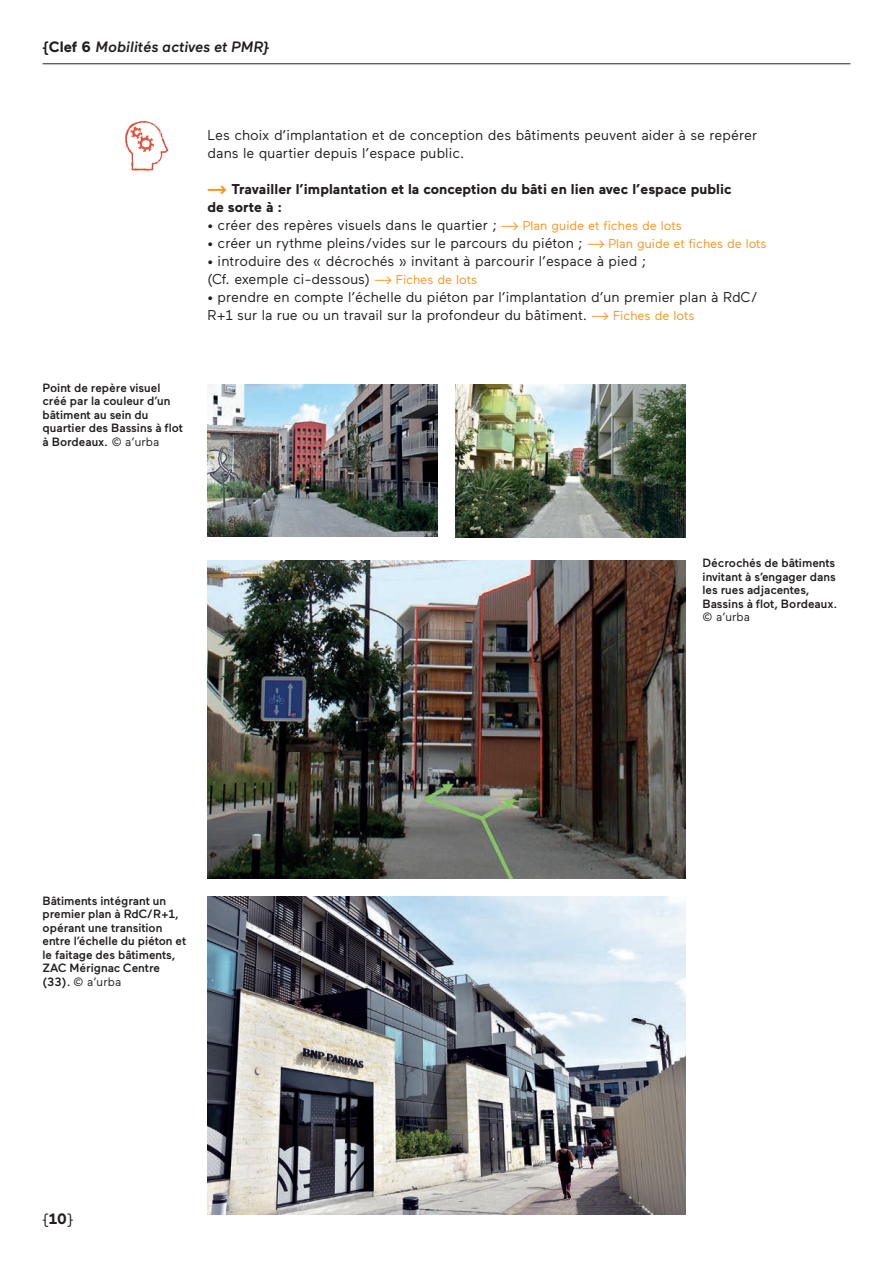
<style>
.page{position:relative;width:893px;height:1263px;background:#fff}
.page>*{position:absolute;margin:0;border:0;box-sizing:border-box;transform-origin:0 0}
.t1{font:italic 500 15px "Maax";color:#231f20}
.t2{font:15px "Maax";color:#231f20}
.t3{font:14.25px/18px "Maax";color:#231f20}
.t4{font:700 14.25px/18px "Maax";color:#231f20}
.t5{font:500 12px/13.5px "Maax";color:#231f20}
.t6{font:12px "Maax";color:#231f20}
.s1{font-style:normal}
.s2{font-weight:700;font-style:normal}
.s3{font-weight:400}
.s4{color:#f7931d}
.s5{font-size:12.75px;color:#f7931d}
.s6{font-weight:700}
</style>
<div class="page">
<hr style="left:43px;top:63px;width:807px;height:1px;background:#231f20">
<img style="left:455px;top:384px;width:230px;height:154px">
<img style="left:207px;top:384px;width:231px;height:153px">
<img style="left:207px;top:560px;width:478px;height:319px">
<img style="left:207px;top:896px;width:478px;height:319px">
<img style="left:125px;top:121px;width:44px;height:50px">
<p class="t1" style="left:43px;top:39px;width:228px"><span class="s1">{</span><span class="s2">Clef 6</span> Mobilités actives et PMR}</p>
<p class="t5" style="left:43px;top:381px;width:142px">Point de repère visuel créé par la couleur d’un bâtiment au sein du quartier des Bassins à flot à Bordeaux. <span class="s3">© a’urba</span></p>
<p class="t3" style="left:207px;top:126px;width:551px">Les choix d’implantation et de conception des bâtiments peuvent aider à se repérer dans le quartier depuis l’espace public.</p>
<p class="t4" style="left:207px;top:180px;width:526px"><span class="s4">---&gt;</span> Travailler l’implantation et la conception du bâti en lien avec l’espace public de sorte à :</p>
<p class="t3" style="left:207px;top:216px;width:476px">• créer des repères visuels dans le quartier ; <span class="s5">---&gt; Plan guide et fiches de lots</span></p>
<p class="t3" style="left:207px;top:234px;width:561px">• créer un rythme pleins/vides sur le parcours du piéton ; <span class="s5">---&gt; Plan guide et fiches de lots</span></p>
<p class="t3" style="left:207px;top:252px;width:440px">• introduire des « décrochés » invitant à parcourir l’espace à pied ; (Cf. exemple ci-dessous) <span class="s5">---&gt; Fiches de lots</span></p>
<p class="t3" style="left:207px;top:288px;width:552px">• prendre en compte l’échelle du piéton par l’implantation d’un premier plan à RdC/<br>R+1 sur la rue ou un travail sur la profondeur du bâtiment. <span class="s5">---&gt; Fiches de lots</span></p>
<p class="t5" style="left:702px;top:556px;width:136px">Décrochés de bâtiments invitant à s’engager dans les rues adjacentes,<br>Bassins à flot, Bordeaux.</p>
<p class="t6" style="left:702px;top:610px;width:49px">© a’urba</p>
<p class="t5" style="left:43px;top:894px;width:145px">Bâtiments intégrant un premier plan à RdC/R+1, opérant une transition entre l’échelle du piéton et le faitage des bâtiments,<br>ZAC Mérignac Centre (33). <span class="s3">© a’urba</span></p>
<p class="t2" style="left:43px;top:1210px;width:32px">{<span class="s6">10</span>}</p>
</div>
